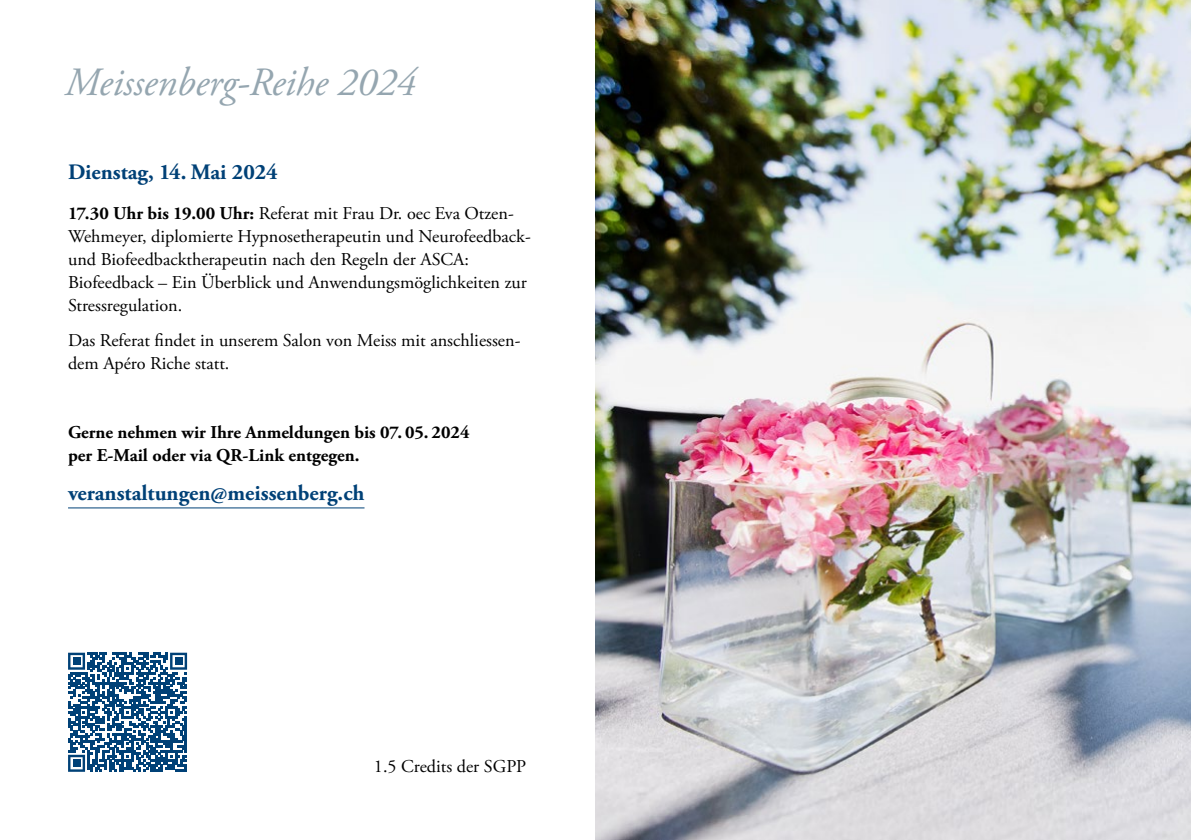
<style>
.page{position:relative;width:1191px;height:840px;background:#fff}
.page>*{position:absolute;margin:0;border:0;box-sizing:border-box;transform-origin:0 0}
.t1{font:italic 40px "Adobe Garamond Pro";letter-spacing:-.005em;color:#95a6b0}
.t2{font:700 22px "Adobe Garamond Pro";color:#004177}
.t3{font:18px/23px "Adobe Garamond Pro";color:#000}
.t4{font:700 18px/23px "Adobe Garamond Pro";color:#000}
.s1{font-weight:700}
</style>
<div class="page">
<img style="left:595px;top:0;width:596px;height:839px">
<hr style="left:68px;top:507px;width:296px;height:1px;background:#004177">
<svg style="left:68px;top:652px;width:119px;height:119px"></svg>
<div style="left:73px;top:657px;width:7px;height:7px;background:#004177"></div>
<div style="left:175px;top:657px;width:7px;height:7px;background:#004177"></div>
<div style="left:73px;top:759px;width:7px;height:7px;background:#004177"></div>
<h1 class="t1" style="left:65px;top:58px;width:352px">Meissenberg-Reihe 2024</h1>
<p class="t2" style="left:68px;top:159px;width:211px">Dienstag, 14. Mai 2024</p>
<p class="t3" style="left:68px;top:202px;width:464px"><span class="s1">17.30 Uhr bis 19.00 Uhr:</span> Referat mit Frau Dr. oec Eva Otzen-Wehmeyer, diplomierte Hypnosetherapeutin und Neurofeedback&shy;und Biofeedbacktherapeutin nach den Regeln der ASCA:<br>Biofeedback – Ein Überblick und Anwendungsmöglichkeiten zur Stressregulation.</p>
<p class="t3" style="left:68px;top:329px;width:454px">Das Referat findet in unserem Salon von Meiss mit anschliessen&shy;dem Apéro Riche statt.</p>
<p class="t4" style="left:68px;top:420px;width:403px">Gerne nehmen wir Ihre Anmeldungen bis 07. 05. 2024 per E-Mail oder via QR-Link entgegen.</p>
<p class="t2" style="left:68px;top:480px;width:298px">veranstaltungen@meissenberg.ch</p>
<p class="t3" style="left:374px;top:754px;width:154px">1.5 Credits der SGPP</p>
</div>
